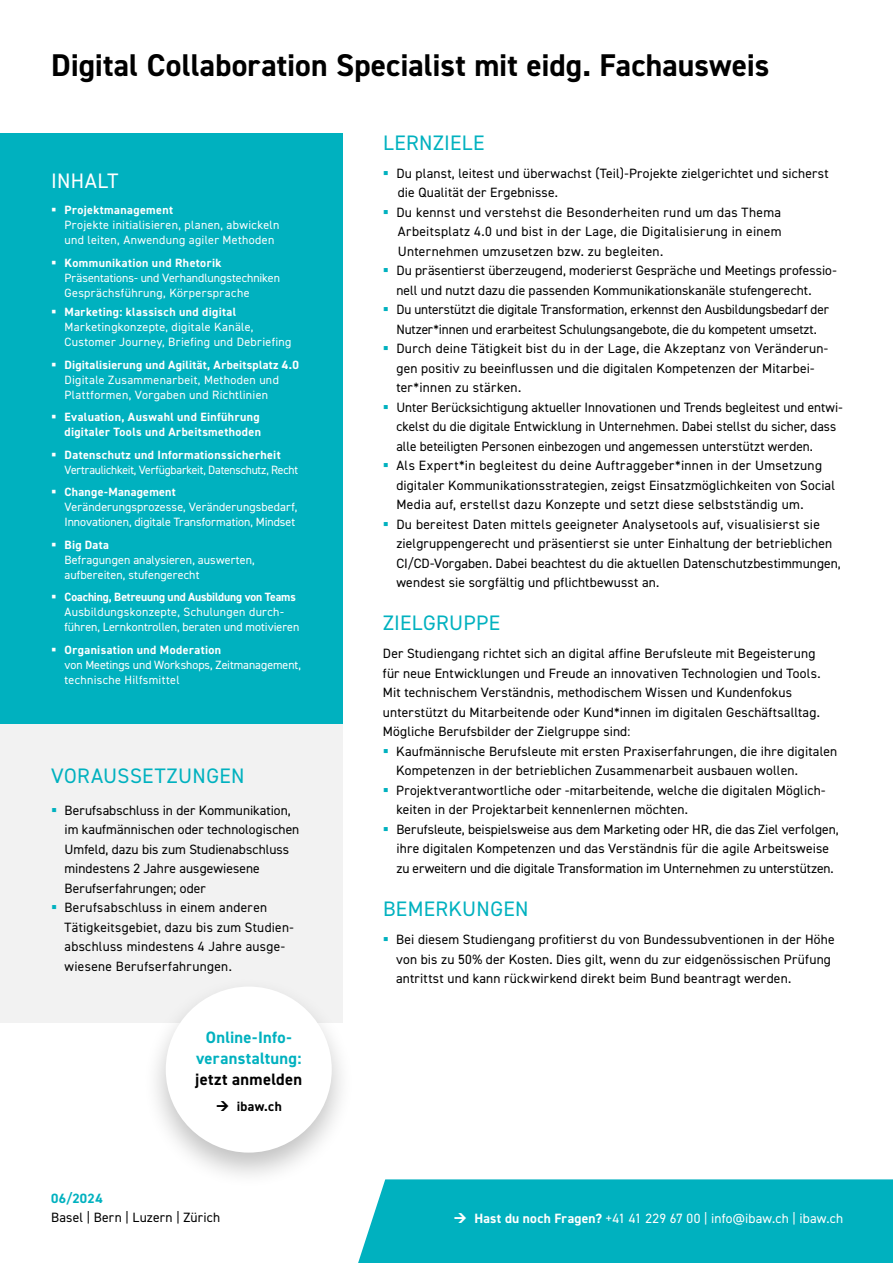
<style>
.page{position:relative;width:893px;height:1263px;background:#fff}
.page>*{position:absolute;margin:0;border:0;box-sizing:border-box;transform-origin:0 0}
.t1{font:700 31.5px "DIN2014";color:#000}
.t2{font:21px "DIN2014";letter-spacing:.015em;color:#00b1bf}
.t3{font:21px "DIN2014";letter-spacing:.01em;color:#fff}
.t4{font:700 16.5px/21px "DIN2014";letter-spacing:.02em;color:#00b1bf;text-align:center}
.t5{font:700 16.5px "DIN2014";letter-spacing:.02em;color:#000}
.t6{font:13.5px/19.5px "DIN2014";letter-spacing:.01em;color:#000}
.t7{font:13.5px/19.5px "DIN2014";letter-spacing:-.01em;color:#000;text-align:center}
.t8{font:13.5px "DIN2014";letter-spacing:.01em;color:#fff}
.t9{font:700 13.5px "DIN2014";letter-spacing:.03em;color:#00b1bf}
.t10{font:700 13.5px "DIN2014";letter-spacing:.025em;color:#000}
.t11{font:12px/15px "DIN2014";letter-spacing:.02em;color:#fff}
.t12{font:12px/15px "DIN2014";color:#fff}
.t13{font:12px/15px "DIN2014";letter-spacing:-.02em;color:#fff}
.t14{font:700 12px/15px "DIN2014";letter-spacing:.035em;color:#fff;text-align:right}
.s1{font-weight:700}
.s2{color:#00b1bf}
</style>
<div class="page">
<div style="left:0;top:133px;width:343px;height:601px;background:#00b1bf"></div>
<div style="left:0;top:724px;width:343px;height:298px;background:#f2f2f2"></div>
<div style="left:142px;top:976px;width:213px;height:213px;background:#000;opacity:.25"></div>
<div style="left:166px;top:986px;width:166px;height:166px;background:#fff;border-radius:50%"></div>
<div style="left:358px;top:1179px;width:535px;height:84px;background:#00b1bf"></div>
<h1 class="t1" style="left:51px;top:44px;width:720px">Digital Collaboration Specialist mit eidg. Fachausweis</h1>
<h2 class="t3" style="left:51px;top:167px;width:69px">INHALT</h2>
<p class="t11" style="left:65px;top:202px;width:216px;text-indent:-14px">▪ <span class="s1">Projektmanagement<br></span>Projekte initialisieren, planen, abwickeln und leiten, Anwendung agiler Methoden</p>
<p class="t11" style="left:65px;top:255px;width:217px;text-indent:-14px">▪ <span class="s1">Kommunikation und Rhetorik<br></span>Präsentations- und Verhandlungstechniken<br>Gesprächsführung, Körpersprache</p>
<p class="t11" style="left:65px;top:304px;width:229px;text-indent:-14px">▪ <span class="s1">Marketing: klassisch und digital<br></span>Marketingkonzepte, digitale Kanäle,<br>Customer Journey, Briefing und Debriefing</p>
<p class="t11" style="left:65px;top:357px;width:236px;text-indent:-14px">▪ <span class="s1">Digitalisierung und Agilität, Arbeitsplatz 4.0<br></span>Digitale Zusammenarbeit, Methoden und<br>Plattformen, Vorgaben und Richtlinien</p>
<p class="t14" style="left:51px;top:410px;width:212px">▪ Evaluation, Auswahl und Einführung digitaler Tools und Arbeitsmethoden</p>
<p class="t13" style="left:65px;top:447px;width:235px;text-indent:-14px">▪ <span class="s1">Datenschutz und Informationssicherheit<br></span>Vertraulichkeit, Verfügbarkeit, Datenschutz, Recht</p>
<p class="t11" style="left:65px;top:484px;width:234px;text-indent:-14px">▪ <span class="s1">Change-Management<br></span>Veränderungsprozesse, Veränderungsbedarf,<br>Innovationen, digitale Transformation, Mindset</p>
<p class="t11" style="left:65px;top:537px;width:192px;text-indent:-14px">▪ <span class="s1">Big Data<br></span>Befragungen analysieren, auswerten, aufbereiten, stufengerecht</p>
<p class="t11" style="left:65px;top:589px;width:236px;text-indent:-14px">▪ <span class="s1">Coaching, Betreuung und Ausbildung von Teams<br></span>Ausbildungskonzepte, Schulungen durch&shy;führen, Lernkontrollen, beraten und motivieren</p>
<p class="t12" style="left:65px;top:642px;width:238px;text-indent:-14px">▪ <span class="s1">Organisation und Moderation<br></span>von Meetings und Workshops, Zeitmanagement, technische Hilfsmittel</p>
<h2 class="t2" style="left:51px;top:762px;width:195px">VORAUSSETZUNGEN</h2>
<p class="t6" style="left:64px;top:800px;width:236px;text-indent:-13px"><span class="s2">▪</span> Berufsabschluss in der Kommunikation, im kaufmännischen oder technologischen Umfeld, dazu bis zum Studienabschluss mindestens 2 Jahre ausgewiesene Berufserfahrungen; oder</p>
<p class="t6" style="left:64px;top:898px;width:231px;text-indent:-13px"><span class="s2">▪</span> Berufsabschluss in einem anderen Tätigkeitsgebiet, dazu bis zum Studien&shy;abschluss mindestens 4 Jahre ausge&shy;wiesene Berufserfahrungen.</p>
<p class="t4" style="left:196px;top:1027px;width:107px">Online-Info&shy;veranstaltung:</p>
<p class="t5" style="left:195px;top:1068px;width:108px">jetzt anmelden</p>
<p class="t10" style="left:237px;top:1097px;width:46px">ibaw.ch</p>
<p class="t9" style="left:51px;top:1189px;width:53px">06/2024</p>
<p class="t6" style="left:51px;top:1208px;width:171px">Basel | Bern | Luzern | Zürich</p>
<h2 class="t2" style="left:383px;top:129px;width:103px">LERNZIELE</h2>
<p class="t6" style="left:398px;top:163px;width:432px;text-indent:-15px"><span class="s2">▪</span> Du planst, leitest und überwachst (Teil)-Projekte zielgerichtet und sicherst die Qualität der Ergebnisse.</p>
<p class="t6" style="left:398px;top:202px;width:385px;text-align:justify;text-indent:-15px"><span class="s2">▪</span> Du kennst und verstehst die Besonderheiten rund um das Thema Arbeitsplatz 4.0 und bist in der Lage, die Digitalisierung in einem Unternehmen umzusetzen bzw. zu begleiten.</p>
<p class="t6" style="left:396px;top:260px;width:442px;text-indent:-13px"><span class="s2">▪</span> Du präsentierst überzeugend, moderierst Gespräche und Meetings professio&shy;nell und nutzt dazu die passenden Kommunikationskanäle stufengerecht.</p>
<p class="t7" style="left:383px;top:299px;width:448px"><span class="s2">▪</span> Du unterstützt die digitale Transformation, erkennst den Ausbildungsbedarf der<br>Nutzer*innen und erarbeitest Schulungsangebote, die du kompetent umsetzt.</p>
<p class="t6" style="left:396px;top:338px;width:433px;text-indent:-13px"><span class="s2">▪</span> Durch deine Tätigkeit bist du in der Lage, die Akzeptanz von Veränderun&shy;gen positiv zu beeinflussen und die digitalen Kompetenzen der Mitarbei&shy;ter*innen zu stärken.</p>
<p class="t6" style="left:396px;top:397px;width:448px;text-indent:-13px"><span class="s2">▪</span> Unter Berücksichtigung aktueller Innovationen und Trends begleitest und entwi&shy;ckelst du die digitale Entwicklung in Unternehmen. Dabei stellst du sicher, dass alle beteiligten Personen einbezogen und angemessen unterstützt werden.</p>
<p class="t6" style="left:396px;top:455px;width:440px;text-indent:-13px"><span class="s2">▪</span> Als Expert*in begleitest du deine Auftraggeber*innen in der Umsetzung digitaler Kommunikationsstrategien, zeigst Einsatzmöglichkeiten von Social<br>Media auf, erstellst dazu Konzepte und setzt diese selbstständig um.</p>
<p class="t6" style="left:396px;top:514px;width:446px;text-indent:-13px"><span class="s2">▪</span> Du bereitest Daten mittels geeigneter Analysetools auf, visualisierst sie zielgruppengerecht und präsentierst sie unter Einhaltung der betrieblichen CI/CD-Vorgaben. Dabei beachtest du die aktuellen Datenschutzbestimmungen, wendest sie sorgfältig und pflichtbewusst an.</p>
<h2 class="t2" style="left:383px;top:610px;width:119px">ZIELGRUPPE</h2>
<p class="t6" style="left:383px;top:644px;width:439px">Der Studiengang richtet sich an digital affine Berufsleute mit Begeisterung für neue Entwicklungen und Freude an innovativen Technologien und Tools.<br>Mit technischem Verständnis, methodischem Wissen und Kundenfokus unterstützt du Mitarbeitende oder Kund*innen im digitalen Geschäftsalltag.<br>Mögliche Berufsbilder der Zielgruppe sind:</p>
<p class="t6" style="left:396px;top:741px;width:443px;text-indent:-13px"><span class="s2">▪</span> Kaufmännische Berufsleute mit ersten Praxiserfahrungen, die ihre digitalen<br>Kompetenzen in der betrieblichen Zusammenarbeit ausbauen wollen.</p>
<p class="t6" style="left:396px;top:780px;width:430px;text-indent:-14px"><span class="s2">▪</span> Projektverantwortliche oder -mitarbeitende, welche die digitalen Möglich&shy;keiten in der Projektarbeit kennenlernen möchten.</p>
<p class="t6" style="left:396px;top:819px;width:444px;text-indent:-14px"><span class="s2">▪</span> Berufsleute, beispielsweise aus dem Marketing oder HR, die das Ziel verfolgen, ihre digitalen Kompetenzen und das Verständnis für die agile Arbeitsweise zu erweitern und die digitale Transformation im Unternehmen zu unterstützen.</p>
<h2 class="t2" style="left:383px;top:896px;width:147px">BEMERKUNGEN</h2>
<p class="t6" style="left:396px;top:929px;width:440px;text-indent:-13px"><span class="s2">▪</span> Bei diesem Studiengang profitierst du von Bundessubventionen in der Höhe von bis zu 50% der Kosten. Dies gilt, wenn du zur eidgenössischen Prüfung antrittst und kann rückwirkend direkt beim Bund beantragt werden.</p>
<p class="t8" style="left:474px;top:1210px;width:370px"><span class="s1">Hast du noch Fragen?</span> +41 41 229 67 00 | info@ibaw.ch | ibaw.ch</p>
</div>
